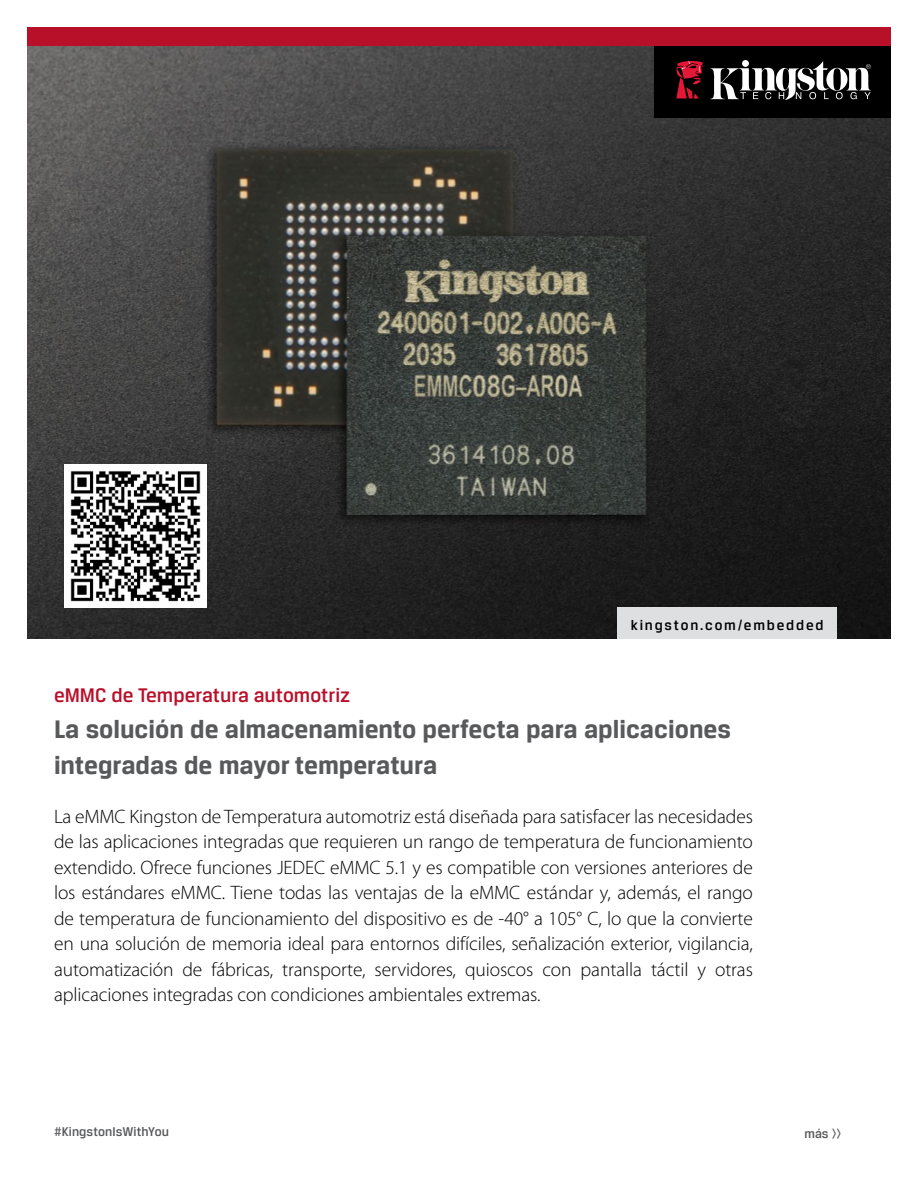
<style>
.page{position:relative;width:918px;height:1188px;background:#fff}
.page>*{position:absolute;margin:0;border:0;box-sizing:border-box;transform-origin:0 0}
.t1{font:700 27px/36px "Breuer Text";color:#58595b}
.t2{font:500 21px "Breuer Text";color:#b9102a}
.t3{font:300 19.5px/25.5px "Myriad Pro";letter-spacing:-.005em;color:#000;text-align:justify}
.t4{font:500 15px "Breuer Text";letter-spacing:.12em;color:#000}
.t5{font:500 13.5px "Breuer Text";letter-spacing:.005em;color:#58595b}
</style>
<div class="page">
<img style="left:27px;top:46px;width:864px;height:593px">
<div style="left:617px;top:607px;width:220px;height:32px;background:#dedfe0"></div>
<div style="left:27px;top:27px;width:864px;height:19px;background:#b9102a"></div>
<div style="left:655px;top:46px;width:236px;height:71px;background:#000"></div>
<svg style="left:710px;top:61px;width:161px;height:39px"></svg>
<svg style="left:676px;top:61px;width:28px;height:38px"></svg>
<img style="left:64px;top:465px;width:143px;height:142px">
<p class="t2" style="left:54px;top:684px;width:298px">eMMC de Temperatura automotriz</p>
<p class="t4" style="left:631px;top:616px;width:194px">kingston.com/embedded</p>
<h1 class="t1" style="left:54px;top:710px;width:678px">La solución de almacenamiento perfecta para aplicaciones integradas de mayor temperatura</h1>
<p class="t3" style="left:54px;top:804px;width:701px">La eMMC Kingston de Temperatura automotriz está diseñada para satisfacer las necesidades de las aplicaciones integradas que requieren un rango de temperatura de funcionamiento extendido. Ofrece funciones JEDEC eMMC 5.1 y es compatible con versiones anteriores de los estándares eMMC. Tiene todas las ventajas de la eMMC estándar y, además, el rango de temperatura de funcionamiento del dispositivo es de -40° a 105° C, lo que la convierte en una solución de memoria ideal para entornos difíciles, señalización exterior, vigilancia, automatización de fábricas, transporte, servidores, quioscos con pantalla táctil y otras aplicaciones integradas con condiciones ambientales extremas.</p>
<p class="t5" style="left:54px;top:1124px;width:117px">#KingstonIsWithYou</p>
<p class="t5" style="left:805px;top:1126px;width:38px">más &gt;&gt;</p>
</div>
